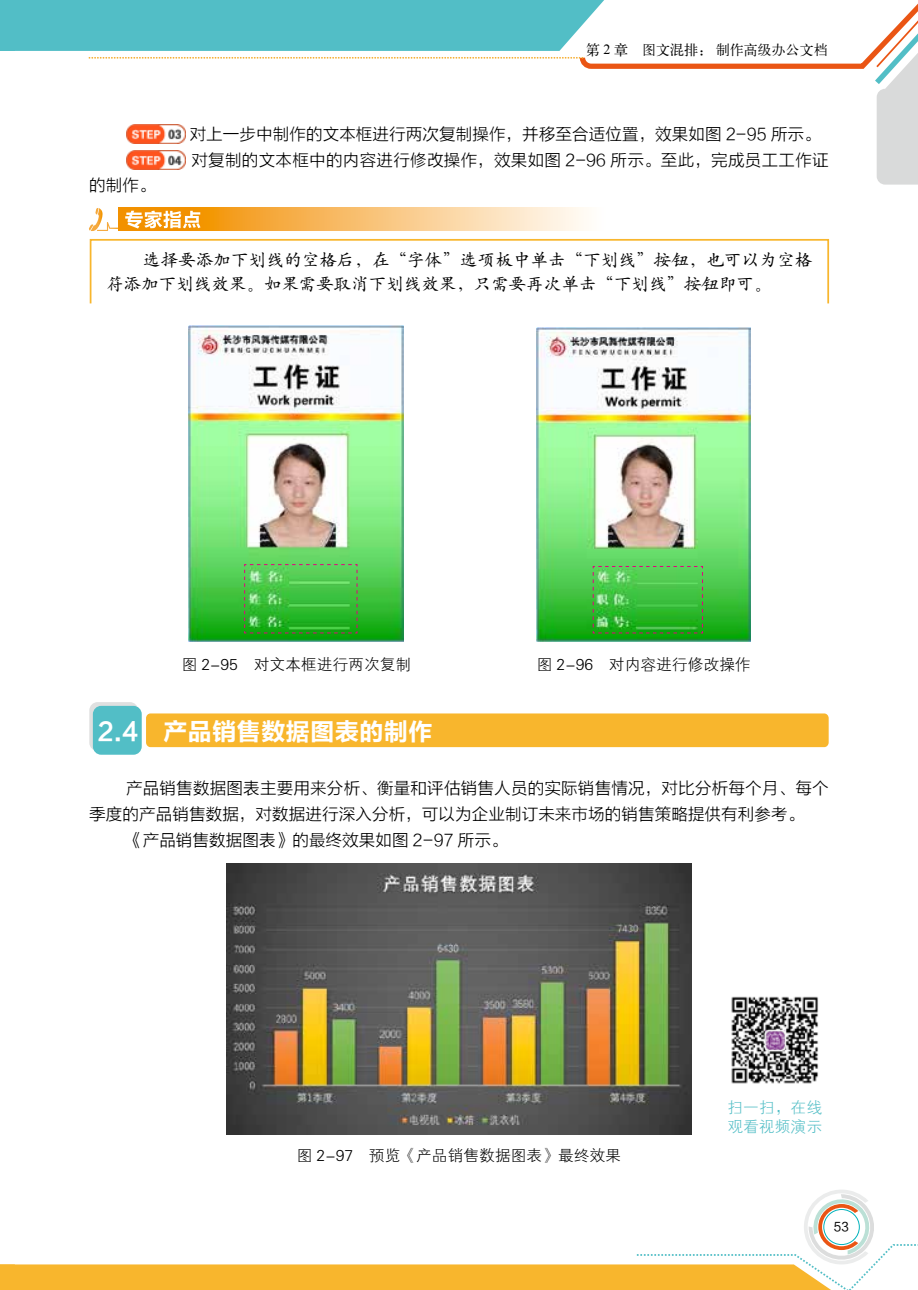
<style>
.page{position:relative;width:918px;height:1290px;background:#fff}
.page>*{position:absolute;margin:0;border:0;box-sizing:border-box;transform-origin:0 0}
.t1{font:24.5px "FZLTCHK GBK1 0";color:#fff}
.t2{font:17.5px/24.5px "H Yc 1 gj";color:#000}
.t3{font:16.62px/26.2px "FZLTXHK GBK1 0";color:#000}
.t4{font:15.75px "FZXH1 JW GB1 0";color:#000}
.t5{font:15.75px/18.9px "FZXH1 JW GB1 0";color:#52bec6}
.t6{font:14px "H Ya 1 gj";color:#000}
.t7{font:12.25px "FZLTHJW GB1 0";color:#000}
.s1{font-family:"Times New Roman"}
</style>
<div class="page">
<svg style="left:0;top:0;width:918px;height:185px"></svg>
<svg style="left:0;top:1190px;width:918px;height:100px"></svg>
<img style="left:126px;top:124px;width:59px;height:20px">
<img style="left:126px;top:150px;width:59px;height:20px">
<svg style="left:119px;top:208px;width:468px;height:23px;background:#f8c47a"></svg>
<svg style="left:89px;top:208px;width:30px;height:23px"></svg>
<svg style="left:125px;top:211px;width:75px;height:17px"></svg>
<div style="left:90px;top:239px;width:739px;height:65px;border:2px solid #f8b62d"></div>
<img style="left:189px;top:326px;width:215px;height:316px">
<img style="left:537px;top:327px;width:214px;height:315px">
<svg style="left:89px;top:702px;width:49px;height:49px"></svg>
<div style="left:93px;top:706px;width:49px;height:49px;background:#52bec6;border-radius:8px"></div>
<div style="left:146px;top:713px;width:682px;height:34px;background:#f8b62d;border-radius:5px"></div>
<img style="left:226px;top:863px;width:466px;height:271px">
<svg style="left:244px;top:564px;width:114px;height:70px;background:#45bd43"></svg>
<img style="left:592px;top:566px;width:111px;height:68px">
<img style="left:731px;top:996px;width:88px;height:88px">
<p class="t6" style="left:586px;top:43px;width:243px">第 <span class="s1">2</span> 章　图文混排：制作高级办公文档</p>
<p class="t3" style="left:89px;top:172px;width:68px">的制作。</p>
<p class="t3" style="left:190px;top:121px;width:640px">对上一步中制作的文本框进行两次复制操作，并移至合适位置，效果如图 2-95 所示。对复制的文本框中的内容进行修改操作，效果如图 2-96 所示。至此，完成员工工作证</p>
<p class="t2" style="left:106px;top:247px;width:707px;text-indent:37px">选择要添加下划线的空格后，在“字体”选项板中单击“下划线”按钮，也可以为空格符添加下划线效果。如果需要取消下划线效果，只需要再次单击“下划线”按钮即可。</p>
<p class="t4" style="left:182px;top:656px;width:231px">图 2-95　对文本框进行两次复制</p>
<p class="t4" style="left:537px;top:656px;width:215px">图 2-96　对内容进行修改操作</p>
<h1 class="t1" style="left:98px;top:717px;width:336px">2.4　产品销售数据图表的制作</h1>
<p class="t3" style="left:126px;top:775px;width:704px">产品销售数据图表主要用来分析、衡量和评估销售人员的实际销售情况，对比分析每个月、每个</p>
<p class="t3" style="left:89px;top:801px;width:716px">季度的产品销售数据，对数据进行深入分析，可以为企业制订未来市场的销售策略提供有利参考。</p>
<p class="t3" style="left:126px;top:828px;width:383px">《产品销售数据图表》的最终效果如图 2-97 所示。</p>
<p class="t4" style="left:297px;top:1147px;width:325px">图 2-97　预览《产品销售数据图表》最终效果</p>
<p class="t5" style="left:727px;top:1098px;width:96px">扫一扫，在线观看视频演示</p>
<p class="t7" style="left:834px;top:1220px;width:16px">53</p>
</div>
